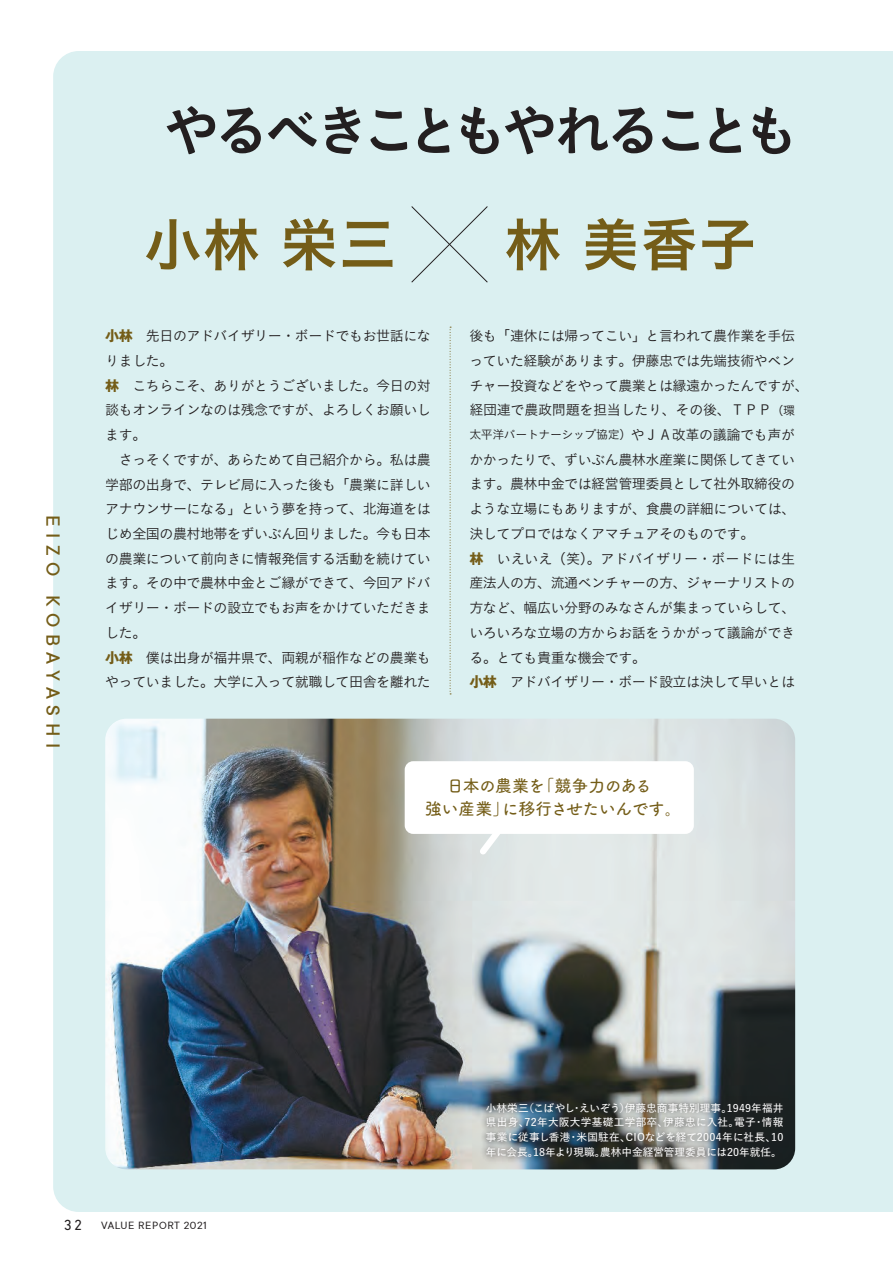
<style>
.page{position:relative;width:893px;height:1263px;background:#fff}
.page>*{position:absolute;margin:0;border:0;box-sizing:border-box;transform-origin:0 0}
.t1{font:58.5px "Koburina Go Std W6";color:#745d18}
.t2{font:55.35px "Koburina Go Std W6";letter-spacing:-.125em;color:#231f20}
.t3{font:500 21.3px "TT Commons";letter-spacing:.32em;color:#745d18}
.t4{font:16.95px/23.4px "Tsuku A Rd Gothic Std D";letter-spacing:-.04em;color:#745d18;text-align:center}
.t5{font:14.85px "DIN Next LT Pro";color:#231f20}
.t6{font:14.1px/24.8px "Koburina Go Std N W3";letter-spacing:-.04em;color:#231f20}
.t7{font:12px "Koburina Go Std N W3";letter-spacing:-.035em;color:#231f20}
.t8{font:11.7px "TT Commons";letter-spacing:.05em;color:#231f20}
.t9{font:10.65px/14.9px "Yu Gothic Std D";color:#fff;text-align:justify}
.s1{font-family:"Gothic MB101 Pro";font-weight:700;color:#745d18}
.s2{font-size:12px}
.s3{font-size:14.1px}
</style>
<div class="page">
<div style="left:53px;top:51px;width:840px;height:1161px;background:#dbf0f1"></div>
<img style="left:105px;top:719px;width:690px;height:450px">
<svg style="left:480px;top:1096px;width:310px;height:68px"></svg>
<svg style="left:410px;top:205px;width:79px;height:78px"></svg>
<svg style="left:450px;top:327px;width:1px;height:367px"></svg>
<div style="left:405px;top:761px;width:289px;height:73px;background:#fff;border-radius:9px"></div>
<svg style="left:474px;top:834px;width:34px;height:26px"></svg>
<h2 class="t2" style="left:164px;top:88px;width:637px">やるべきこともやれることも</h2>
<h3 class="t3" style="left:67px;top:515px;width:235px;rotate:90deg">EIZO KOBAYASHI</h3>
<h1 class="t1" style="left:144px;top:200px;width:255px">小林 栄三</h1>
<h1 class="t1" style="left:503px;top:200px;width:255px">林 美香子</h1>
<p class="t6" style="left:105px;top:323px;width:327px"><span class="s1">小林</span>　先日のアドバイザリー・ボードでもお世話になりました。<br><span class="s1">林</span>　こちらこそ、ありがとうございました。今日の対談もオンラインなのは残念ですが、よろしくお願いします。<br>　さっそくですが、あらためて自己紹介から。私は農学部の出身で、テレビ局に入った後も「農業に詳しいアナウンサーになる」という夢を持って、北海道をはじめ全国の農村地帯をずいぶん回りました。今も日本の農業について前向きに情報発信する活動を続けています。その中で農林中金とご縁ができて、今回アドバイザリー・ボードの設立でもお声をかけていただきました。<br><span class="s1">小林</span>　僕は出身が福井県で、両親が稲作などの農業もやっていました。大学に入って就職して田舎を離れた</p>
<p class="t6" style="left:469px;top:323px;width:341px">後も「連休には帰ってこい」と言われて農作業を手伝っていた経験があります。伊藤忠では先端技術やベンチャー投資などをやって農業とは縁遠かったんですが、経団連で農政問題を担当したり、その後、ＴＰＰ<span class="s2">（環</span></p>
<p class="t7" style="left:469px;top:426px;width:327px">太平洋パートナーシップ協定）<span class="s3">やＪＡ改革の議論でも声が</span></p>
<p class="t6" style="left:469px;top:447px;width:328px">かかったりで、ずいぶん農林水産業に関係してきています。農林中金では経営管理委員として社外取締役のような立場にもありますが、食農の詳細については、決してプロではなくアマチュアそのものです。<br><span class="s1">林</span>　いえいえ（笑）。アドバイザリー・ボードには生産法人の方、流通ベンチャーの方、ジャーナリストの方など、幅広い分野のみなさんが集まっていらして、いろいろな立場の方からお話をうかがって議論ができる。とても貴重な機会です。<br><span class="s1">小林</span>　アドバイザリー・ボード設立は決して早いとは</p>
<p class="t4" style="left:425px;top:773px;width:258px">日本の農業を「競争力のある<br>強い産業」に移行させたいんです。</p>
<p class="t9" style="left:486px;top:1100px;width:299px">小林栄三（こばやし・えいぞう）伊藤忠商事特別理事。1949年福井県出身、72年大阪大学基礎工学部卒、伊藤忠に入社。電子・情報事業に従事し香港・米国駐在、ＣＩＯなどを経て2004年に社長、10年に会長。18年より現職。農林中金経営管理委員には20年就任。</p>
<p class="t5" style="left:64px;top:1216px;width:20px">32</p>
<p class="t8" style="left:101px;top:1218px;width:107px">VALUE REPORT 2021</p>
</div>
